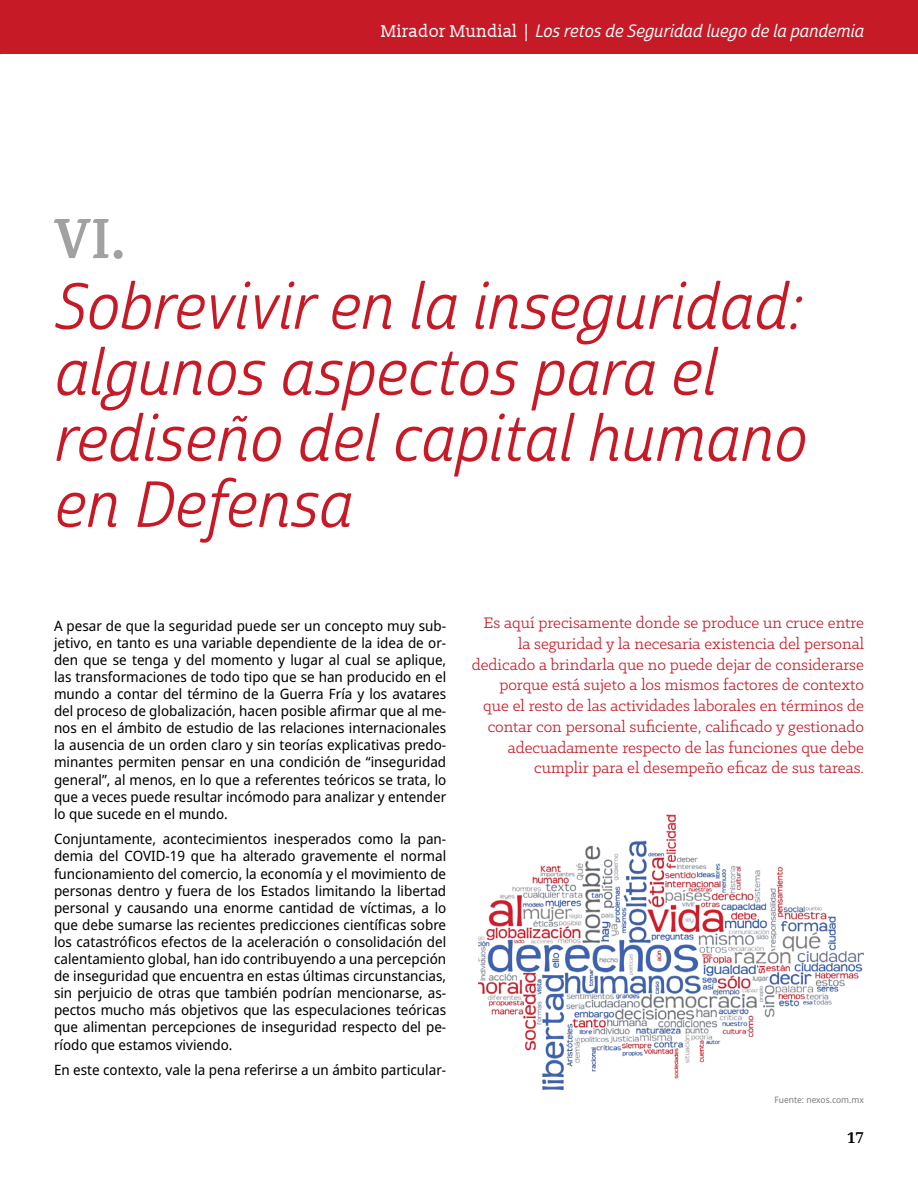
<style>
.page{position:relative;width:918px;height:1188px;background:#fff}
.page>*{position:absolute;margin:0;border:0;box-sizing:border-box;transform-origin:0 0}
.t1{font:63px/66px "Cabrito Sans Con Reg It";color:#c61a27}
.t2{font:700 57px "Karma";color:#a1a1a1}
.t3{font:17.25px/20.7px "Klinic Slab";color:#c61a27;text-align:right}
.t4{font:17.25px "Cabrito Sans Con Med It";color:#fff}
.t5{font:700 15px "Noto Serif";color:#000}
.t6{font:14.25px/17.1px "Noto Sans Display";color:#000;text-align:justify}
.t7{font:9px "Noto Sans Display";color:#818080}
.s1{font-family:"Slabo 13 px"}
.s2{font-family:"Noto Sans Display"}
</style>
<div class="page">
<div style="left:0;top:0;width:918px;height:54px;background:#c61a27"></div>
<img style="left:479px;top:814px;width:385px;height:277px">
<h2 class="t2" style="left:54px;top:205px;width:73px">VI.</h2>
<p class="t4" style="left:381px;top:20px;width:484px"><span class="s1">Mirador Mundial</span> <span class="s2">|</span> Los retos de Seguridad luego de la pandemia</p>
<h1 class="t1" style="left:54px;top:275px;width:754px">Sobrevivir en la inseguridad: algunos aspectos para el rediseño del capital humano en Defensa</h1>
<p class="t6" style="left:54px;top:617px;width:394px">A pesar de que la seguridad puede ser un concepto muy sub&shy;jetivo, en tanto es una variable dependiente de la idea de or&shy;den que se tenga y del momento y lugar al cual se aplique, las transformaciones de todo tipo que se han producido en el mundo a contar del término de la Guerra Fría y los avatares del proceso de globalización, hacen posible afirmar que al me&shy;nos en el ámbito de estudio de las relaciones internacionales la ausencia de un orden claro y sin teorías explicativas predo&shy;minantes permiten pensar en una condición de “inseguridad general”, al menos, en lo que a referentes teóricos se trata, lo que a veces puede resultar incómodo para analizar y entender lo que sucede en el mundo.</p>
<p class="t6" style="left:54px;top:831px;width:394px">Conjuntamente, acontecimientos inesperados como la pan&shy;demia del COVID-19 que ha alterado gravemente el normal funcionamiento del comercio, la economía y el movimiento de personas dentro y fuera de los Estados limitando la libertad personal y causando una enorme cantidad de víctimas, a lo que debe sumarse las recientes predicciones científicas sobre los catastróficos efectos de la aceleración o consolidación del calentamiento global, han ido contribuyendo a una percepción de inseguridad que encuentra en estas últimas circunstancias, sin perjuicio de otras que también podrían mencionarse, as&shy;pectos mucho más objetivos que las especulaciones teóricas que alimentan percepciones de inseguridad respecto del pe&shy;ríodo que estamos viviendo.</p>
<p class="t6" style="left:54px;top:1062px;width:394px">En este contexto, vale la pena referirse a un ámbito particular-</p>
<p class="t3" style="left:472px;top:612px;width:394px">Es aquí precisamente donde se produce un cruce entre la seguridad y la necesaria existencia del personal dedicado a brindarla que no puede dejar de considerarse porque está sujeto a los mismos factores de contexto que el resto de las actividades laborales en términos de contar con personal suficiente, calificado y gestionado adecuadamente respecto de las funciones que debe cumplir para el desempeño eficaz de sus tareas.</p>
<p class="t7" style="left:774px;top:1093px;width:91px">Fuente: nexos.com.mx</p>
<p class="t5" style="left:847px;top:1127px;width:18px">17</p>
</div>
